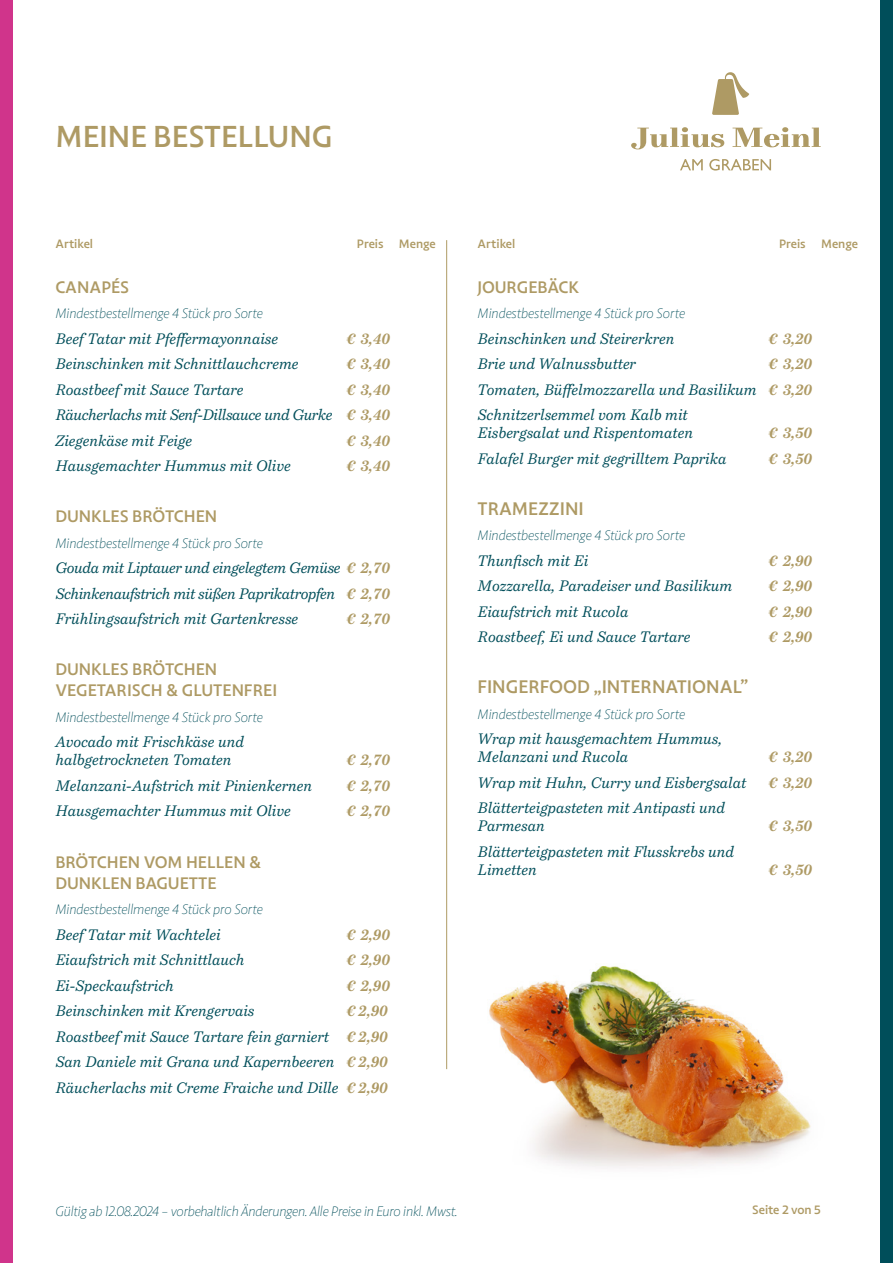
<style>
.page{position:relative;width:893px;height:1263px;background:#fff}
.page>*{position:absolute;margin:0;border:0;box-sizing:border-box;transform-origin:0 0}
.t1{font:600 30px "Highgate";color:#ae9a64}
.t2{font:600 18px "Highgate";color:#ae9a64}
.t3{font:600 16.5px/21px "Highgate";color:#ae9a64}
.t4{font:italic 15px/25.5px "Bressay";color:#004e5a;text-align:justify}
.t5{font:italic 700 15px "Bressay";color:#ae9a64}
.t6{font:italic 100 13.5px "Highgate";color:#004e5a}
.t7{font:600 12px "Highgate";color:#ae9a64}
.s1{font-weight:700;color:#ae9a64}
</style>
<div class="page">
<div style="left:0;top:0;width:13px;height:1263px;background:#d0348b"></div>
<svg style="left:712px;top:72px;width:37px;height:43px"></svg>
<svg style="left:680px;top:159px;width:23px;height:11px"></svg>
<svg style="left:709px;top:159px;width:62px;height:12px"></svg>
<svg style="left:631px;top:127px;width:93px;height:22px"></svg>
<svg style="left:733px;top:127px;width:88px;height:20px"></svg>
<div style="left:880px;top:0;width:13px;height:1263px;background:#004e5a"></div>
<hr style="left:446px;top:240px;width:1px;height:829px;background:#ae9a64">
<img style="left:489px;top:966px;width:322px;height:202px">
<h1 class="t1" style="left:55px;top:118px;width:279px">MEINE BESTELLUNG</h1>
<p class="t7" style="left:55px;top:236px;width:39px">Artikel</p>
<p class="t7" style="left:357px;top:236px;width:28px">Preis</p>
<p class="t7" style="left:399px;top:236px;width:38px">Menge</p>
<p class="t3" style="left:55px;top:277px;width:76px">CANAPÉS</p>
<p class="t6" style="left:55px;top:305px;width:209px">Mindestbestellmenge 4 Stück pro Sorte</p>
<p class="t4" style="left:55px;top:326px;width:224px">Beef Tatar mit Pfeffermayonnaise</p>
<p class="t5" style="left:346px;top:329px;width:45px">€ 3,40</p>
<p class="t4" style="left:55px;top:351px;width:245px">Beinschinken mit Schnittlauchcreme</p>
<p class="t5" style="left:346px;top:355px;width:45px">€ 3,40</p>
<p class="t4" style="left:55px;top:377px;width:190px">Roastbeef mit Sauce Tartare</p>
<p class="t4" style="left:55px;top:377px;width:336px;text-indent:291px"><span class="s1">€ 3,40<br></span>Räucherlachs mit Senf-Dillsauce und Gurke <span class="s1">€ 3,40<br></span>Ziegenkäse mit Feige</p>
<p class="t5" style="left:346px;top:431px;width:45px">€ 3,40</p>
<p class="t4" style="left:55px;top:453px;width:237px">Hausgemachter Hummus mit Olive</p>
<p class="t5" style="left:346px;top:457px;width:45px">€ 3,40</p>
<p class="t3" style="left:55px;top:506px;width:163px">DUNKLES BRÖTCHEN</p>
<p class="t6" style="left:55px;top:535px;width:209px">Mindestbestellmenge 4 Stück pro Sorte</p>
<p class="t4" style="left:55px;top:555px;width:336px">Gouda mit Liptauer und eingelegtem Gemüse <span class="s1">€ 2,70<br></span>Schinkenaufstrich mit süßen Paprikatropfen <span class="s1">€ 2,70<br></span>Frühlingsaufstrich mit Gartenkresse</p>
<p class="t5" style="left:346px;top:610px;width:45px">€ 2,70</p>
<p class="t3" style="left:55px;top:659px;width:223px">DUNKLES BRÖTCHEN<br>VEGETARISCH &amp; GLUTENFREI</p>
<p class="t6" style="left:55px;top:709px;width:209px">Mindestbestellmenge 4 Stück pro Sorte</p>
<p class="t4" style="left:55px;top:733px;width:190px;line-height:18px">Avocado mit Frischkäse und halbgetrockneten Tomaten</p>
<p class="t5" style="left:346px;top:751px;width:45px">€ 2,70</p>
<p class="t4" style="left:55px;top:773px;width:258px">Melanzani-Aufstrich mit Pinienkernen</p>
<p class="t5" style="left:346px;top:776px;width:45px">€ 2,70</p>
<p class="t4" style="left:55px;top:798px;width:237px">Hausgemachter Hummus mit Olive</p>
<p class="t5" style="left:346px;top:802px;width:45px">€ 2,70</p>
<p class="t3" style="left:55px;top:851px;width:208px">BRÖTCHEN VOM HELLEN &amp;<br>DUNKLEN BAGUETTE</p>
<p class="t6" style="left:55px;top:901px;width:209px">Mindestbestellmenge 4 Stück pro Sorte</p>
<p class="t4" style="left:55px;top:921px;width:167px">Beef Tatar mit Wachtelei</p>
<p class="t5" style="left:346px;top:925px;width:45px">€ 2,90</p>
<p class="t4" style="left:55px;top:947px;width:191px">Eiaufstrich mit Schnittlauch</p>
<p class="t5" style="left:346px;top:950px;width:45px">€ 2,90</p>
<p class="t4" style="left:55px;top:972px;width:120px">Ei-Speckaufstrich</p>
<p class="t5" style="left:346px;top:976px;width:45px">€ 2,90</p>
<p class="t4" style="left:55px;top:998px;width:201px">Beinschinken mit Krengervais</p>
<p class="t4" style="left:55px;top:998px;width:334px;text-indent:291px"><span class="s1">€ 2,90<br></span>Roastbeef mit Sauce Tartare fein garniert <span class="s1">€ 2,90<br></span>San Daniele mit Grana und Kapernbeeren <span class="s1">€ 2,90<br></span>Räucherlachs mit Creme Fraiche und Dille <span class="s1">€ 2,90</span></p>
<p class="t7" style="left:478px;top:236px;width:39px">Artikel</p>
<p class="t7" style="left:779px;top:236px;width:28px">Preis</p>
<p class="t7" style="left:821px;top:236px;width:38px">Menge</p>
<p class="t3" style="left:478px;top:277px;width:103px">JOURGEBÄCK</p>
<p class="t6" style="left:478px;top:305px;width:209px">Mindestbestellmenge 4 Stück pro Sorte</p>
<p class="t4" style="left:478px;top:326px;width:198px">Beinschinken und Steirerkren</p>
<p class="t5" style="left:769px;top:329px;width:45px">€ 3,20</p>
<p class="t4" style="left:478px;top:351px;width:160px">Brie und Walnussbutter</p>
<p class="t4" style="left:478px;top:351px;width:336px;text-indent:291px"><span class="s1">€ 3,20<br></span>Tomaten, Büffelmozzarella und Basilikum <span class="s1">€ 3,20<br></span>Schnitzerlsemmel vom Kalb mit</p>
<p class="t4" style="left:478px;top:420px;width:217px">Eisbergsalat und Rispentomaten</p>
<p class="t5" style="left:769px;top:424px;width:45px">€ 3,50</p>
<p class="t4" style="left:478px;top:446px;width:250px">Falafel Burger mit gegrilltem Paprika</p>
<p class="t5" style="left:769px;top:449px;width:45px">€ 3,50</p>
<p class="t2" style="left:478px;top:497px;width:108px">TRAMEZZINI</p>
<p class="t6" style="left:478px;top:527px;width:209px">Mindestbestellmenge 4 Stück pro Sorte</p>
<p class="t4" style="left:478px;top:548px;width:112px">Thunfisch mit Ei</p>
<p class="t5" style="left:769px;top:551px;width:45px">€ 2,90</p>
<p class="t4" style="left:478px;top:573px;width:256px">Mozzarella, Paradeiser und Basilikum</p>
<p class="t5" style="left:769px;top:577px;width:45px">€ 2,90</p>
<p class="t4" style="left:478px;top:599px;width:152px">Eiaufstrich mit Rucola</p>
<p class="t5" style="left:769px;top:602px;width:45px">€ 2,90</p>
<p class="t4" style="left:478px;top:624px;width:214px">Roastbeef, Ei und Sauce Tartare</p>
<p class="t5" style="left:769px;top:628px;width:45px">€ 2,90</p>
<p class="t2" style="left:478px;top:676px;width:272px">FINGERFOOD „INTERNATIONAL”</p>
<p class="t6" style="left:478px;top:706px;width:209px">Mindestbestellmenge 4 Stück pro Sorte</p>
<p class="t4" style="left:478px;top:730px;width:246px;line-height:18px">Wrap mit hausgemachtem Hummus,<br>Melanzani und Rucola</p>
<p class="t5" style="left:769px;top:748px;width:45px">€ 3,20</p>
<p class="t4" style="left:478px;top:770px;width:270px">Wrap mit Huhn, Curry und Eisbergsalat</p>
<p class="t5" style="left:769px;top:773px;width:45px">€ 3,20</p>
<p class="t4" style="left:478px;top:799px;width:249px;line-height:18px">Blätterteigpasteten mit Antipasti und<br>Parmesan</p>
<p class="t5" style="left:769px;top:817px;width:45px">€ 3,50</p>
<p class="t4" style="left:478px;top:843px;width:258px;line-height:18px">Blätterteigpasteten mit Flusskrebs und<br>Limetten</p>
<p class="t5" style="left:769px;top:860px;width:45px">€ 3,50</p>
<p class="t6" style="left:55px;top:1203px;width:404px">Gültig ab 12.08.2024 – vorbehaltlich Änderungen. Alle Preise in Euro inkl. Mwst.</p>
<p class="t7" style="left:752px;top:1202px;width:70px">Seite 2 von 5</p>
</div>
